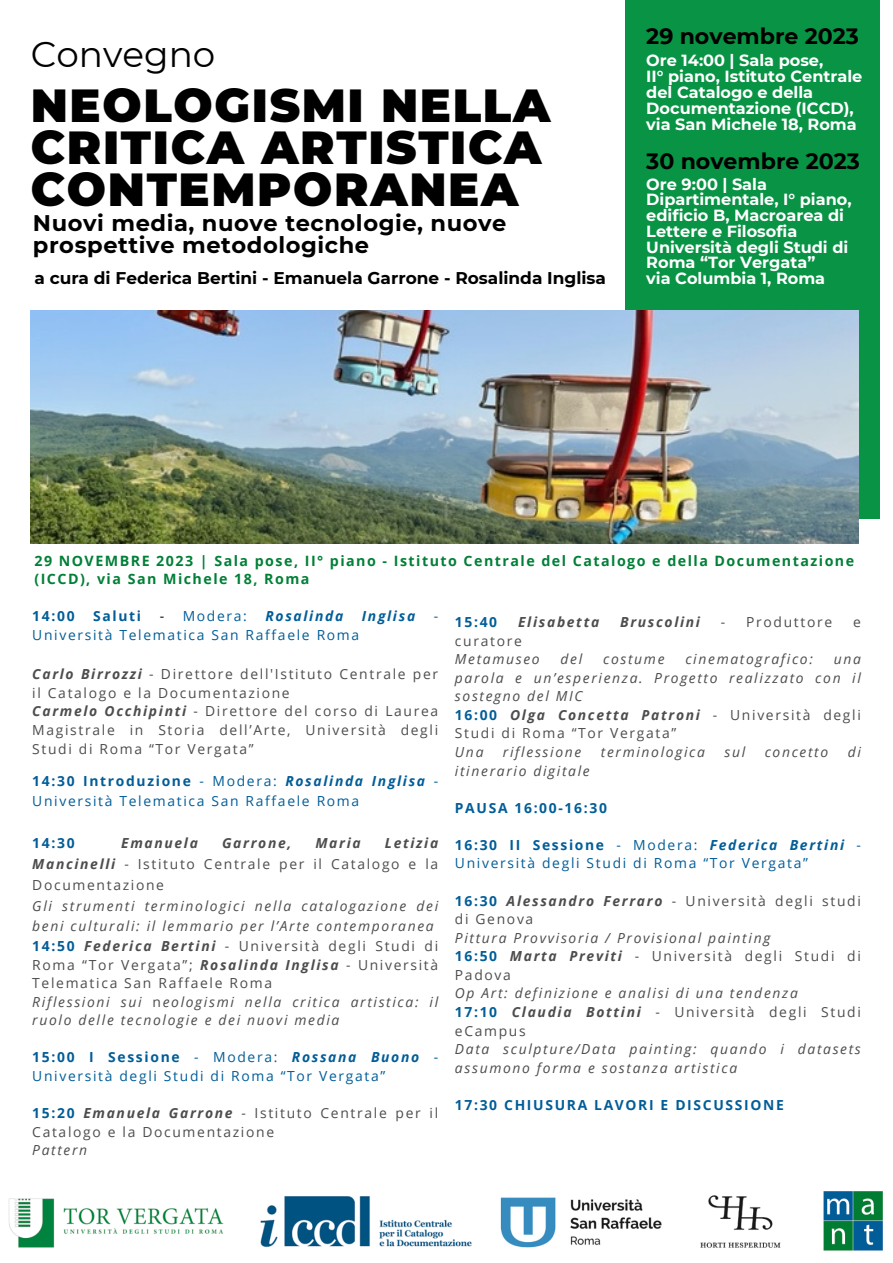
<style>
.page{position:relative;width:893px;height:1263px;background:#fff}
.page>*{position:absolute;margin:0;border:0;box-sizing:border-box;transform-origin:0 0}
.t1{font:900 46.28px/41.6px "Montserrat";letter-spacing:.035em;color:#000}
.t2{font:35.78px "Montserrat";color:#000}
.t3{font:700 22.58px/21.4px "Montserrat";letter-spacing:.025em;color:#000}
.t4{font:700 22.12px "Montserrat";color:#000}
.t5{font:700 16.95px "Montserrat";color:#000}
.t6{font:700 16.12px/15.8px "Montserrat";color:#fff}
.t7{font:700 14.25px/18.6px "Open Sans";letter-spacing:.105em;color:#008037}
.t8{font:13.88px/18.6px "Open Sans";letter-spacing:.12em;color:#4d4d4d}
.t9{font:italic 13.88px/18.6px "Open Sans";letter-spacing:.12em;color:#4d4d4d}
.t10{font:13.88px/18.6px "Open Sans";letter-spacing:.12em;color:#005d98}
.t11{font:700 13.88px "Open Sans";letter-spacing:.12em;color:#005d98}
.t12{font:italic 700 13.88px "Open Sans";letter-spacing:.12em;color:#4d4d4d}
.t13{font:italic 700 13.88px "Open Sans";letter-spacing:.12em;color:#005d98}
.s1{color:#000}
.s2{font-weight:700;font-style:italic}
.s3{font-weight:700}
.s4{font-weight:700;color:#005d98}
.s5{font-style:normal}
</style>
<div class="page">
<img style="left:8px;top:1191px;width:875px;height:60px">
<div style="left:625px;top:0;width:254px;height:519px;background:#089444"></div>
<img style="left:31px;top:310px;width:827px;height:233px">
<p class="t2" style="left:31px;top:32px;width:186px">Convegno</p>
<p class="t1" style="left:31px;top:85px;width:521px">NEOLOGISMI NELLA<br>CRITICA ARTISTICA<br>CONTEMPORANEA</p>
<p class="t3" style="left:33px;top:213px;width:475px">Nuovi media, nuove tecnologie, nuove prospettive metodologiche</p>
<p class="t5" style="left:34px;top:268px;width:573px">a cura di Federica Bertini - Emanuela Garrone - Rosalinda Inglisa</p>
<p class="t4" style="left:646px;top:23px;width:214px">29 novembre 2023</p>
<p class="t6" style="left:646px;top:53px;width:178px">Ore 14:00 | Sala pose,</p>
<p class="t6" style="left:646px;top:69px;width:218px">II° piano, Istituto Centrale del Catalogo e della<br>Documentazione (ICCD),</p>
<p class="t6" style="left:646px;top:116px;width:212px">via San Michele 18, Roma</p>
<p class="t4" style="left:646px;top:148px;width:215px">30 novembre 2023</p>
<p class="t6" style="left:646px;top:176px;width:207px">Ore 9:00 | Sala<br>Dipartimentale, I° piano, edificio B, Macroarea di<br>Lettere e Filosofia</p>
<p class="t6" style="left:646px;top:239px;width:203px">Università degli Studi di<br>Roma “Tor Vergata”</p>
<p class="t6" style="left:646px;top:270px;width:180px">via Columbia 1, Roma</p>
<p class="t7" style="left:34px;top:551px;width:821px">29 NOVEMBRE 2023 | Sala pose, II° piano - Istituto Centrale del Catalogo e della Documentazione (ICCD), via San Michele 18, Roma</p>
<p class="t11" style="left:32px;top:606px;width:44px">14:00</p>
<p class="t11" style="left:93px;top:606px;width:49px">Saluti</p>
<p class="t10" style="left:160px;top:607px;width:89px"><span class="s1">-</span> Modera:</p>
<p class="t13" style="left:265px;top:606px;width:79px">Rosalinda</p>
<p class="t13" style="left:362px;top:606px;width:55px">Inglisa</p>
<p class="t10" style="left:434px;top:607px;width:6px">-</p>
<p class="t10" style="left:32px;top:625px;width:328px">Università Telematica San Raffaele Roma</p>
<p class="t8" style="left:32px;top:665px;width:407px"><span class="s2">Carlo Birrozzi</span> - Direttore dell'Istituto Centrale per il Catalogo e la Documentazione</p>
<p class="t8" style="left:32px;top:702px;width:407px;text-align:justify"><span class="s2">Carmelo Occhipinti</span> - Direttore del corso di Laurea Magistrale in Storia dell’Arte, Università degli Studi di Roma “Tor Vergata”</p>
<p class="t10" style="left:32px;top:770px;width:407px;line-height:20.9px"><span class="s3">14:30 Introduzione</span> - Modera: <span class="s2">Rosalinda Inglisa</span> -<br>Università Telematica San Raffaele Roma</p>
<p class="t11" style="left:32px;top:833px;width:44px">14:30</p>
<p class="t12" style="left:121px;top:833px;width:78px">Emanuela</p>
<p class="t12" style="left:222px;top:833px;width:71px">Garrone,</p>
<p class="t12" style="left:315px;top:833px;width:47px">Maria</p>
<p class="t8" style="left:32px;top:832px;width:407px;line-height:20.9px;text-align:justify;text-indent:352px"><span class="s2">Letizia Mancinelli</span> - Istituto Centrale per il Catalogo e la Documentazione</p>
<p class="t9" style="left:32px;top:895px;width:407px;line-height:20.9px">Gli strumenti terminologici nella catalogazione dei beni culturali: il lemmario per l’Arte contemporanea</p>
<p class="t8" style="left:32px;top:936px;width:407px;text-align:justify"><span class="s4">14:50</span> <span class="s2">Federica Bertini</span> - Università degli Studi di Roma “Tor Vergata”; <span class="s2">Rosalinda Inglisa</span> - Università Telematica San Raffaele Roma</p>
<p class="t9" style="left:32px;top:992px;width:407px">Riflessioni sui <span class="s5">n</span>eologismi nella critica artistica: il ruolo delle tecnologie e dei nuovi media</p>
<p class="t10" style="left:32px;top:1048px;width:407px"><span class="s3">15:00 I Sessione</span> - Modera: <span class="s2">Rossana Buono</span> -<br>Università degli Studi di Roma “Tor Vergata”</p>
<p class="t8" style="left:32px;top:1103px;width:407px"><span class="s4">15:20</span> <span class="s2">Emanuela Garrone</span> - Istituto Centrale per il<br>Catalogo e la Documentazione</p>
<p class="t9" style="left:32px;top:1140px;width:57px">Pattern</p>
<p class="t11" style="left:455px;top:612px;width:44px">15:40</p>
<p class="t12" style="left:518px;top:612px;width:83px">Elisabetta</p>
<p class="t12" style="left:620px;top:612px;width:81px">Bruscolini</p>
<p class="t8" style="left:721px;top:612px;width:113px">- Produttore</p>
<p class="t8" style="left:853px;top:612px;width:9px">e</p>
<p class="t8" style="left:455px;top:631px;width:68px">curatore</p>
<p class="t9" style="left:455px;top:649px;width:86px">Metamuseo</p>
<p class="t9" style="left:560px;top:649px;width:23px">del</p>
<p class="t9" style="left:603px;top:649px;width:63px">costume</p>
<p class="t9" style="left:685px;top:649px;width:129px">cinematografico:</p>
<p class="t9" style="left:455px;top:649px;width:407px;text-align:justify;text-indent:379px">una parola e un’esperienza. Progetto realizzato con il sostegno del MIC</p>
<p class="t8" style="left:455px;top:705px;width:407px"><span class="s4">16:00</span> <span class="s2">Olga Concetta Patroni</span> - Università degli<br>Studi di Roma “Tor Vergata”</p>
<p class="t9" style="left:455px;top:742px;width:30px">Una</p>
<p class="t9" style="left:503px;top:742px;width:80px">riflessione</p>
<p class="t9" style="left:601px;top:742px;width:106px">terminologica</p>
<p class="t9" style="left:724px;top:742px;width:22px">sul</p>
<p class="t9" style="left:764px;top:742px;width:65px">concetto</p>
<p class="t9" style="left:847px;top:742px;width:15px">di</p>
<p class="t9" style="left:455px;top:761px;width:136px">itinerario digitale</p>
<p class="t11" style="left:455px;top:798px;width:153px">PAUSA 16:00-16:30</p>
<p class="t10" style="left:455px;top:835px;width:407px"><span class="s3">16:30 II Sessione</span> - Modera: <span class="s2">Federica Bertini</span> -<br>Università degli Studi di Roma “Tor Vergata”</p>
<p class="t8" style="left:455px;top:891px;width:407px"><span class="s4">16:30</span> <span class="s2">Alessandro Ferraro</span> - Università degli studi di Genova</p>
<p class="t9" style="left:455px;top:928px;width:317px">Pittura Provvisoria / Provisional painting</p>
<p class="t8" style="left:455px;top:946px;width:407px"><span class="s4">16:50</span> <span class="s2">Marta Previti</span> - Università degli Studi di<br>Padova</p>
<p class="t9" style="left:455px;top:984px;width:344px">Op Art: definizione e analisi di una tendenza</p>
<p class="t8" style="left:455px;top:1002px;width:407px"><span class="s4">17:10</span> <span class="s2">Claudia Bottini</span> - Università degli Studi eCampus</p>
<p class="t9" style="left:455px;top:1039px;width:407px">Data sculpture/Data painting: quando i datasets assumono forma e sostanza artistica</p>
<p class="t11" style="left:455px;top:1095px;width:330px">17:30 CHIUSURA LAVORI E DISCUSSIONE</p>
</div>
